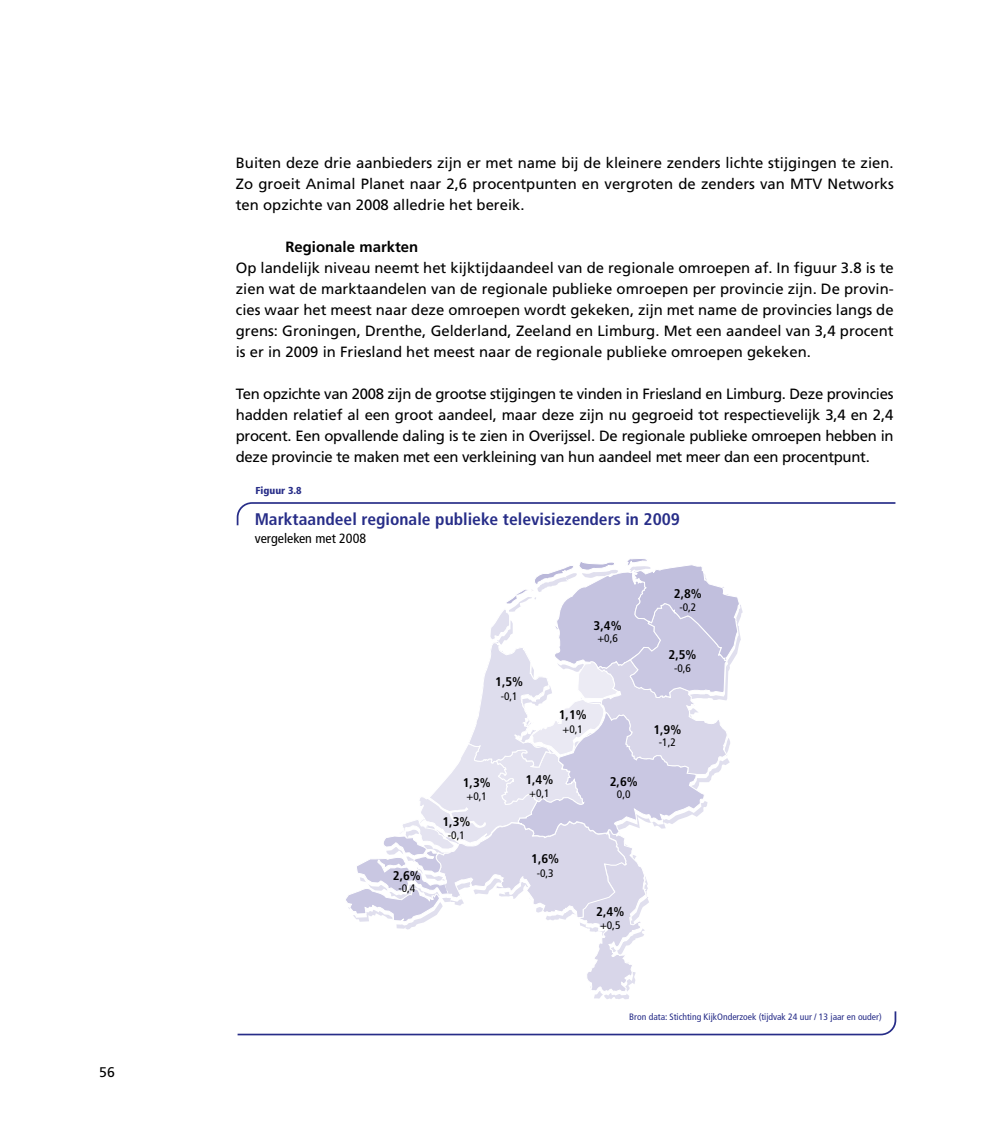
<style>
.page{position:relative;width:993px;height:1141px;background:#fff}
.page>*{position:absolute;margin:0;border:0;box-sizing:border-box;transform-origin:0 0}
.t1{font:700 condensed 16.8px "Frutiger LT Std";color:#272d88;scale:1.04 1}
.t2{font:14.88px/21px "Frutiger LT Std";color:#000;text-align:justify}
.t3{font:700 14.88px "Frutiger LT Std";color:#000}
.t4{font:14px "Frutiger LT Std";color:#000}
.t5{font:condensed 13.47px "Frutiger LT Std";color:#000;scale:1.04 1}
.t6{font:700 condensed 12.6px "Frutiger LT Std";color:#000;scale:1.04 1}
.t7{font:condensed 10.85px "Frutiger LT Std";color:#000;scale:1.04 1}
.t8{font:900 condensed 10.15px "Frutiger LT Std";color:#272d88;scale:1.04 1}
.t9{font:condensed 9.28px "Frutiger LT Std";color:#272d88;scale:1.04 1}
</style>
<div class="page">
<svg style="left:346px;top:559px;width:397px;height:440px"></svg>
<svg style="left:237px;top:1011px;width:659px;height:25px"></svg>
<svg style="left:236px;top:502px;width:660px;height:24px"></svg>
<p class="t4" style="left:99px;top:1064px;width:17px">56</p>
<p class="t2" style="left:236px;top:152px;width:659px">Buiten deze drie aanbieders zijn er met name bij de kleinere zenders lichte stijgingen te zien.<br>Zo groeit Animal Planet naar 2,6 procentpunten en vergroten de zenders van MTV Networks ten opzichte van 2008 alledrie het bereik.</p>
<p class="t3" style="left:285px;top:238px;width:134px">Regionale markten</p>
<p class="t2" style="left:236px;top:257px;width:659px">Op landelijk niveau neemt het kijktijdaandeel van de regionale omroepen af. In figuur 3.8 is te zien wat de marktaandelen van de regionale publieke omroepen per provincie zijn. De provin&shy;cies waar het meest naar deze omroepen wordt gekeken, zijn met name de provincies langs de grens: Groningen, Drenthe, Gelderland, Zeeland en Limburg. Met een aandeel van 3,4 procent is er in 2009 in Friesland het meest naar de regionale publieke omroepen gekeken.</p>
<p class="t2" style="left:236px;top:383px;width:659px">Ten opzichte van 2008 zijn de grootse stijgingen te vinden in Friesland en Limburg. Deze provincies hadden relatief al een groot aandeel, maar deze zijn nu gegroeid tot respectievelijk 3,4 en 2,4 procent. Een opvallende daling is te zien in Overijssel. De regionale publieke omroepen hebben in deze provincie te maken met een verkleining van hun aandeel met meer dan een procentpunt.</p>
<p class="t8" style="left:255px;top:485px;width:46px">Figuur 3.8</p>
<p class="t1" style="left:254px;top:510px;width:410px">Marktaandeel regionale publieke televisiezenders in 2009</p>
<p class="t5" style="left:254px;top:530px;width:109px">vergeleken met 2008</p>
<p class="t6" style="left:393px;top:868px;width:28px">2,6%</p>
<p class="t7" style="left:398px;top:882px;width:18px">-0,4</p>
<p class="t6" style="left:593px;top:618px;width:28px">3,4%</p>
<p class="t6" style="left:495px;top:674px;width:28px">1,5%</p>
<p class="t7" style="left:500px;top:690px;width:18px">-0,1</p>
<p class="t7" style="left:597px;top:632px;width:21px">+0,6</p>
<p class="t6" style="left:558px;top:707px;width:28px">1,1%</p>
<p class="t7" style="left:562px;top:723px;width:21px">+0,1</p>
<p class="t6" style="left:462px;top:775px;width:28px">1,3%</p>
<p class="t7" style="left:466px;top:790px;width:21px">+0,1</p>
<p class="t6" style="left:442px;top:814px;width:28px">1,3%</p>
<p class="t7" style="left:448px;top:828px;width:18px">-0,1</p>
<p class="t6" style="left:525px;top:772px;width:28px">1,4%</p>
<p class="t6" style="left:609px;top:774px;width:28px">2,6%</p>
<p class="t7" style="left:529px;top:787px;width:21px">+0,1</p>
<p class="t7" style="left:616px;top:788px;width:15px">0,0</p>
<p class="t6" style="left:531px;top:851px;width:28px">1,6%</p>
<p class="t7" style="left:536px;top:867px;width:18px">-0,3</p>
<p class="t6" style="left:596px;top:904px;width:28px">2,4%</p>
<p class="t7" style="left:600px;top:919px;width:21px">+0,5</p>
<p class="t6" style="left:673px;top:586px;width:28px">2,8%</p>
<p class="t7" style="left:679px;top:601px;width:18px">-0,2</p>
<p class="t6" style="left:668px;top:647px;width:28px">2,5%</p>
<p class="t7" style="left:673px;top:662px;width:18px">-0,6</p>
<p class="t6" style="left:653px;top:722px;width:28px">1,9%</p>
<p class="t7" style="left:658px;top:736px;width:18px">-1,2</p>
<p class="t9" style="left:629px;top:1012px;width:244px">Bron data: Stichting KijkOnderzoek (tijdvak 24 uur / 13 jaar en ouder)</p>
</div>
